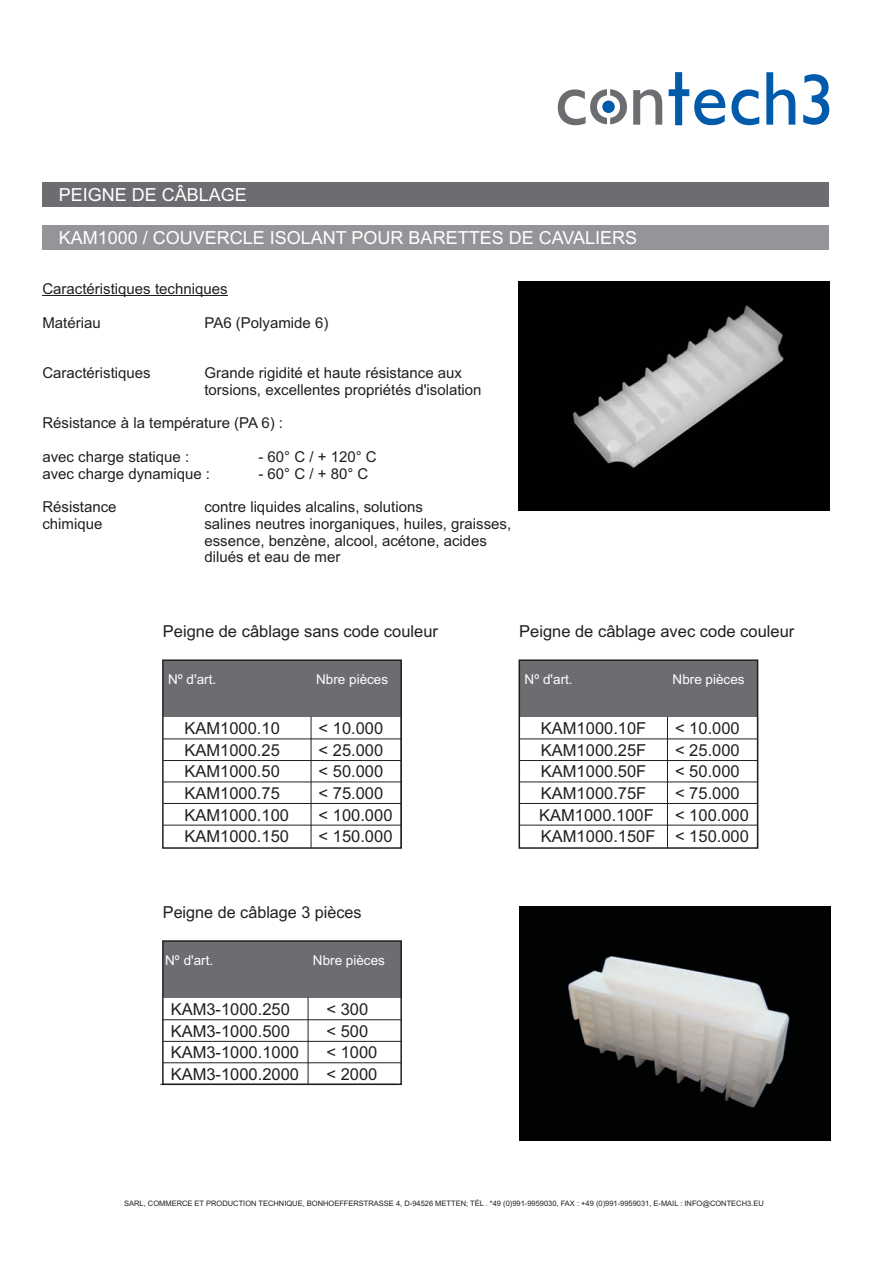
<style>
.page{position:relative;width:893px;height:1263px;background:#fff}
.page>*{position:absolute;margin:0;border:0;box-sizing:border-box;transform-origin:0 0}
.t1{font:18px "Arial";color:#fff}
.t2{font:16.5px/21.6px "Arial";color:#231f20}
.t3{font:15px/16.8px "Arial";color:#231f20}
.t4{font:13.5px "Arial";color:#fff}
.t5{font:7.5px "Arial";color:#231f20}
</style>
<div class="page">
<svg style="left:633px;top:89px;width:29px;height:36px"></svg>
<svg style="left:731px;top:89px;width:28px;height:36px"></svg>
<svg style="left:766px;top:72px;width:29px;height:53px"></svg>
<svg style="left:803px;top:74px;width:26px;height:51px"></svg>
<svg style="left:669px;top:72px;width:56px;height:53px"></svg>
<svg style="left:558px;top:89px;width:69px;height:36px"></svg>
<div style="left:42px;top:182px;width:787px;height:24px;background:#6c6d70"></div>
<div style="left:42px;top:226px;width:787px;height:24px;background:#939598"></div>
<img style="left:518px;top:281px;width:311px;height:229px">
<hr style="left:42px;top:296px;width:186px;height:1px;background:#231f20">
<div style="left:163px;top:660px;width:238px;height:57px;background:#6c6d70"></div>
<hr style="left:311px;top:717px;width:1px;height:131px;background:#231f20">
<hr style="left:163px;top:803px;width:238px;height:1px;background:#231f20">
<hr style="left:163px;top:825px;width:238px;height:1px;background:#231f20">
<hr style="left:163px;top:782px;width:238px;height:1px;background:#231f20">
<div style="left:162px;top:659px;width:240px;height:190px;border:2px solid #231f20"></div>
<hr style="left:163px;top:760px;width:238px;height:1px;background:#231f20">
<hr style="left:163px;top:739px;width:238px;height:1px;background:#231f20">
<div style="left:519px;top:660px;width:239px;height:57px;background:#6c6d70"></div>
<hr style="left:667px;top:717px;width:1px;height:131px;background:#231f20">
<hr style="left:520px;top:803px;width:238px;height:1px;background:#231f20">
<hr style="left:520px;top:825px;width:238px;height:1px;background:#231f20">
<hr style="left:520px;top:782px;width:238px;height:1px;background:#231f20">
<div style="left:519px;top:659px;width:239px;height:190px;border:2px solid #231f20"></div>
<hr style="left:520px;top:760px;width:238px;height:1px;background:#231f20">
<hr style="left:520px;top:739px;width:238px;height:1px;background:#231f20">
<img style="left:519px;top:907px;width:311px;height:233px">
<div style="left:163px;top:941px;width:238px;height:57px;background:#6c6d70"></div>
<hr style="left:308px;top:997px;width:1px;height:87px;background:#231f20">
<hr style="left:160px;top:1084px;width:238px;height:1px;background:#231f20">
<hr style="left:163px;top:1062px;width:238px;height:1px;background:#231f20">
<div style="left:162px;top:940px;width:240px;height:145px;border:2px solid #231f20"></div>
<hr style="left:163px;top:1041px;width:238px;height:1px;background:#231f20">
<hr style="left:163px;top:1019px;width:238px;height:1px;background:#231f20">
<p class="t1" style="left:59px;top:187px;width:190px">PEIGNE DE CÂBLAGE</p>
<p class="t1" style="left:59px;top:231px;width:580px">KAM1000 / COUVERCLE ISOLANT POUR BARETTES DE CAVALIERS</p>
<p class="t3" style="left:42px;top:282px;width:187px">Caractéristiques techniques</p>
<p class="t3" style="left:42px;top:315px;width:60px">Matériau</p>
<p class="t3" style="left:204px;top:315px;width:125px">PA6 (Polyamide 6)</p>
<p class="t3" style="left:42px;top:366px;width:110px">Caractéristiques</p>
<p class="t3" style="left:204px;top:366px;width:279px">Grande rigidité et haute résistance aux torsions, excellentes propriétés d'isolation</p>
<p class="t3" style="left:42px;top:416px;width:242px">Résistance à la température (PA 6) :</p>
<p class="t3" style="left:42px;top:449px;width:148px">avec charge statique :</p>
<p class="t3" style="left:258px;top:449px;width:120px">- 60° C / + 120° C</p>
<p class="t3" style="left:42px;top:466px;width:169px">avec charge dynamique :</p>
<p class="t3" style="left:258px;top:466px;width:111px">- 60° C / + 80° C</p>
<p class="t3" style="left:42px;top:500px;width:76px">Résistance</p>
<p class="t3" style="left:204px;top:500px;width:220px">contre liquides alcalins, solutions</p>
<p class="t3" style="left:42px;top:516px;width:62px">chimique</p>
<p class="t3" style="left:204px;top:516px;width:308px">salines neutres inorganiques, huiles, graisses, essence, benzène, alcool, acétone, acides dilués et eau de mer</p>
<p class="t2" style="left:163px;top:622px;width:277px">Peigne de câblage sans code couleur</p>
<p class="t2" style="left:519px;top:621px;width:277px">Peigne de câblage avec code couleur</p>
<p class="t4" style="left:168px;top:674px;width:50px">Nº d'art.</p>
<p class="t4" style="left:316px;top:674px;width:74px">Nbre pièces</p>
<p class="t2" style="left:184px;top:719px;width:106px">KAM1000.10<br>KAM1000.25<br>KAM1000.50<br>KAM1000.75<br>KAM1000.100<br>KAM1000.150</p>
<p class="t2" style="left:319px;top:719px;width:75px">&lt; 10.000 &lt; 25.000 &lt; 50.000 &lt; 75.000 &lt; 100.000 &lt; 150.000</p>
<p class="t2" style="left:163px;top:903px;width:200px">Peigne de câblage 3 pièces</p>
<p class="t4" style="left:165px;top:955px;width:50px">Nº d'art.</p>
<p class="t4" style="left:313px;top:955px;width:74px">Nbre pièces</p>
<p class="t2" style="left:171px;top:1000px;width:130px">KAM3-1000.250<br>KAM3-1000.500<br>KAM3-1000.1000<br>KAM3-1000.2000</p>
<p class="t2" style="left:326px;top:1000px;width:43px">&lt; 300</p>
<p class="t2" style="left:326px;top:1021px;width:52px">&lt; 500 &lt; 1000 &lt; 2000</p>
<p class="t4" style="left:525px;top:674px;width:50px">Nº d'art.</p>
<p class="t4" style="left:673px;top:674px;width:74px">Nbre pièces</p>
<p class="t2" style="left:539px;top:719px;width:118px">KAM1000.10F<br>KAM1000.25F<br>KAM1000.50F<br>KAM1000.75F<br>KAM1000.100F<br>KAM1000.150F</p>
<p class="t2" style="left:675px;top:719px;width:75px">&lt; 10.000 &lt; 25.000 &lt; 50.000 &lt; 75.000 &lt; 100.000 &lt; 150.000</p>
<p class="t5" style="left:124px;top:1201px;width:641px">SARL, COMMERCE ET PRODUCTION TECHNIQUE, BONHOEFFERSTRASSE 4, D-94526 METTEN; TÉL . *49 (0)991-9959030, FAX : +49 (0)991-9959031, E-MAIL : INFO@CONTECH3.EU</p>
</div>
